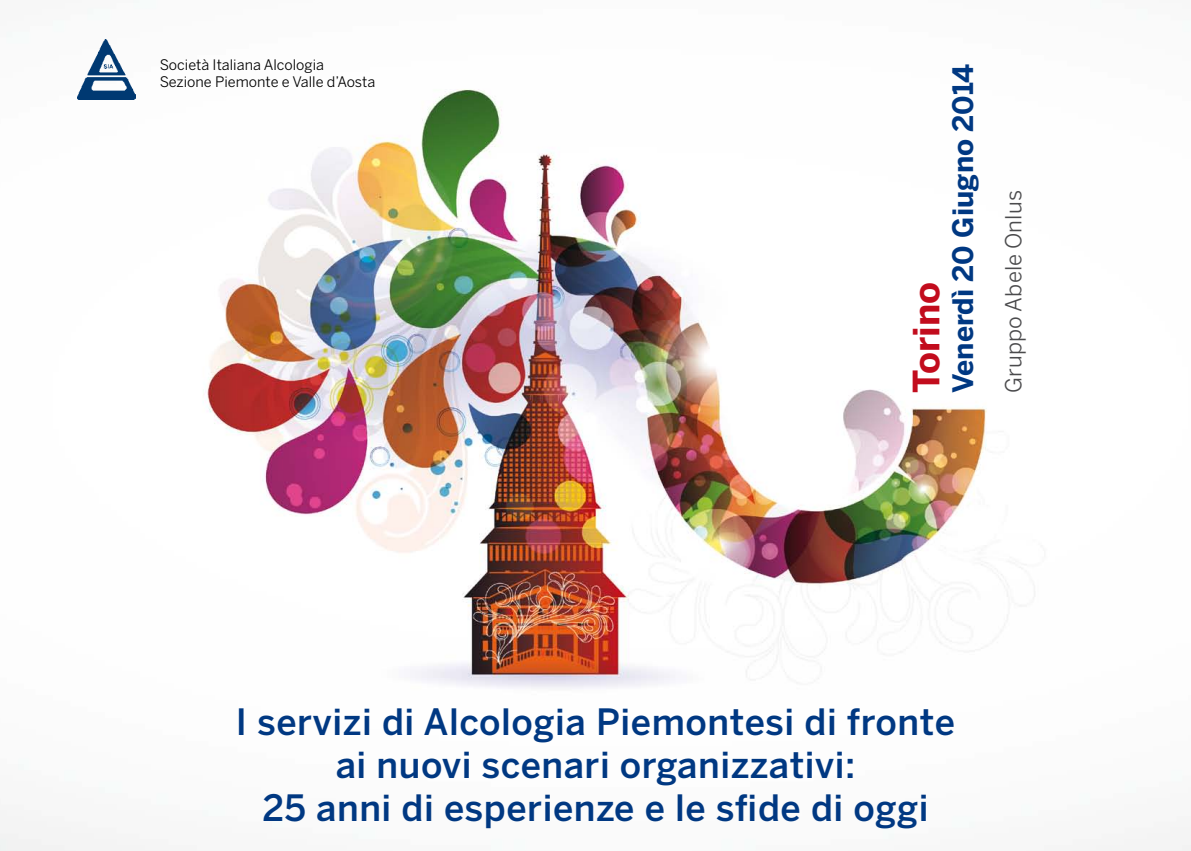
<style>
.page{position:relative;width:1191px;height:851px;background:#fff}
.page>*{position:absolute;margin:0;border:0;box-sizing:border-box;transform-origin:0 0}
.t1{font:500 36px/43.2px "Benton Sans";letter-spacing:.015em;color:#003882;text-align:center}
.t2{font:700 36px "Benton Sans";color:#c20c1d}
.t3{font:700 28px "Benton Sans";color:#003882}
.t4{font:22px "Benton Sans";letter-spacing:.005em;color:#4b4b4d}
.t5{font:14.4px/17.2px "Benton Sans";color:#000}
</style>
<div class="page">
<img style="left:0;top:39px;width:1191px;height:811px">
<img style="left:78px;top:40px;width:58px;height:59px">
<p class="t5" style="left:160px;top:56px;width:217px">Società Italiana Alcologia<br>Sezione Piemonte e Valle d’Aosta</p>
<p class="t2" style="left:905px;top:393px;width:112px;rotate:-90deg">Torino</p>
<p class="t3" style="left:946px;top:393px;width:330px;rotate:-90deg">Venerdì 20 Giugno 2014</p>
<p class="t4" style="left:1000px;top:393px;width:204px;rotate:-90deg">Gruppo Abele Onlus</p>
<p class="t1" style="left:236px;top:699px;width:720px">I servizi di Alcologia Piemontesi di fronte ai nuovi scenari organizzativi:<br>25 anni di esperienze e le sfide di oggi</p>
</div>
